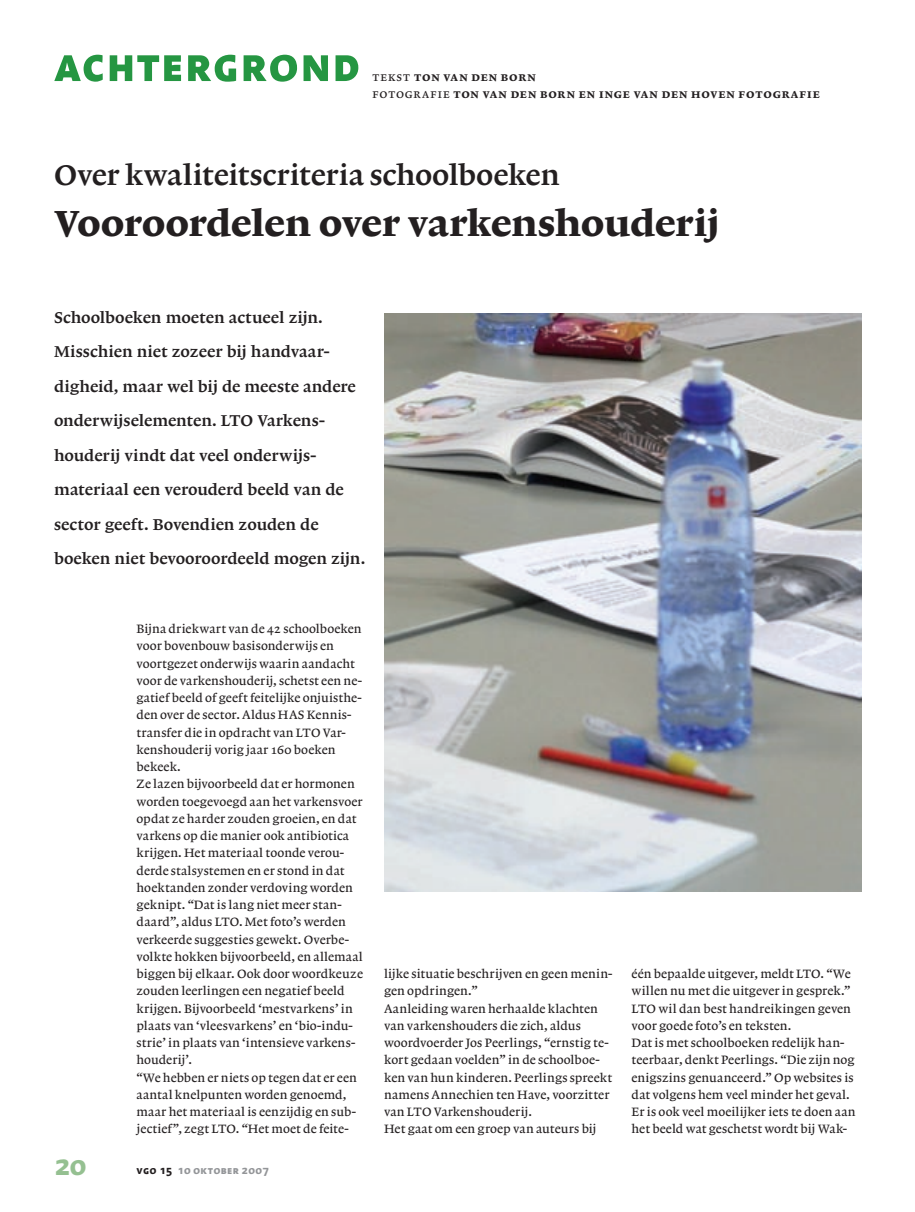
<style>
.page{position:relative;width:915px;height:1212px;background:#fff}
.page>*{position:absolute;margin:0;border:0;box-sizing:border-box;transform-origin:0 0}
.t1{font:700 52.5px "Linotype Aroma SC";letter-spacing:.015em;color:#259642}
.t2{font:500 38.25px "Lexicon No 1 Roman E";letter-spacing:-.015em;color:#231f20}
.t3{font:500 30px "Lexicon No 1 Roman C";letter-spacing:-.005em;color:#231f20}
.t4{font:700 30px "Linotype Aroma";color:#95c091}
.t5{font:500 16.5px/34.5px "Lexicon No 1 Roman C";color:#231f20}
.t6{font:500 12.75px/17.2px "Lexicon No 1 Roman A";letter-spacing:.01em;color:#231f20}
.t7{font:12.75px/17.2px "Lexicon No 1 Roman D Exp";letter-spacing:.06em;color:#231f20}
.t8{font:700 12px "Linotype Aroma SC";letter-spacing:.02em;color:#939598}
.s1{font-family:"Lexicon No 1 Roman A Exp"}
.s2{color:#231f20}
</style>
<div class="page">
<img style="left:384px;top:314px;width:476px;height:578px">
<h1 class="t1" style="left:54px;top:28px;width:308px">achtergrond</h1>
<p class="t7" style="left:372px;top:68px;width:449px"><span class="s1">tekst</span> ton van den born<br><span class="s1">fotografie</span> ton van den born en inge van den hoven fotografie</p>
<h3 class="t3" style="left:54px;top:158px;width:507px">Over kwaliteitscriteria schoolboeken</h3>
<h2 class="t2" style="left:54px;top:202px;width:667px">Vooroordelen over varkenshouderij</h2>
<p class="t5" style="left:54px;top:300px;width:312px">Schoolboeken moeten actueel zijn.<br>Misschien niet zozeer bij hand-vaar&shy;digheid, maar wel bij de meeste andere onderwijselementen. LTO Varkens&shy;houderij vindt dat veel onderwijs&shy;materiaal een verouderd beeld van de sector geeft. Bovendien zouden de boeken niet bevooroordeeld mogen zijn.</p>
<p class="t6" style="left:136px;top:620px;width:228px">Bijna driekwart van de 42 schoolboeken voor bovenbouw basisonderwijs en voortgezet onderwijs waarin aandacht voor de varkenshouderij, schetst een ne&shy;gatief beeld of geeft feitelijke onjuisthe&shy;den over de sector. Aldus HAS Kennis&shy;transfer die in opdracht van LTO Var&shy;kenshouderij vorig jaar 160 boeken bekeek.<br>Ze lazen bijvoorbeeld dat er hormonen worden toegevoegd aan het varkensvoer opdat ze harder zouden groeien, en dat varkens op die manier ook antibiotica krijgen. Het materiaal toonde verou&shy;derde stalsystemen en er stond in dat hoektanden zonder verdoving worden geknipt. “Dat is lang niet meer stan&shy;daard”, aldus LTO. Met foto’s werden verkeerde suggesties gewekt. Overbe&shy;volkte hokken bijvoorbeeld, en allemaal biggen bij elkaar. Ook door woordkeuze zouden leerlingen een negatief beeld krijgen. Bijvoorbeeld ‘mestvarkens’ in plaats van ‘vleesvarkens’ en ‘bio-indu&shy;strie’ in plaats van ‘intensieve varkens&shy;houderij’.<br>“We hebben er niets op tegen dat er een aantal knelpunten worden genoemd, maar het materiaal is eenzijdig en sub&shy;jectief”, zegt LTO. “Het moet de feite-</p>
<h3 class="t4" style="left:54px;top:1144px;width:34px">20</h3>
<p class="t8" style="left:136px;top:1162px;width:134px"><span class="s2">vgo 15</span> 10 oktober 2007</p>
<p class="t6" style="left:384px;top:965px;width:230px">lijke situatie beschrijven en geen menin&shy;gen opdringen.”<br>Aanleiding waren herhaalde klachten van varkenshouders die zich, aldus woordvoerder Jos Peerlings, “ernstig te&shy;kort gedaan voelden” in de schoolboe&shy;ken van hun kinderen. Peerlings spreekt namens Annechien ten Have, voorzitter van LTO Varkenshouderij.<br>Het gaat om een groep van auteurs bij</p>
<p class="t6" style="left:631px;top:965px;width:225px">één bepaalde uitgever, meldt LTO. “We willen nu met die uitgever in gesprek.” LTO wil dan best handreikingen geven voor goede foto’s en teksten.<br>Dat is met schoolboeken redelijk han&shy;teerbaar, denkt Peerlings. “Die zijn nog enigszins genuanceerd.” Op websites is dat volgens hem veel minder het geval.<br>Er is ook veel moeilijker iets te doen aan het beeld wat geschetst wordt bij Wak-</p>
</div>
